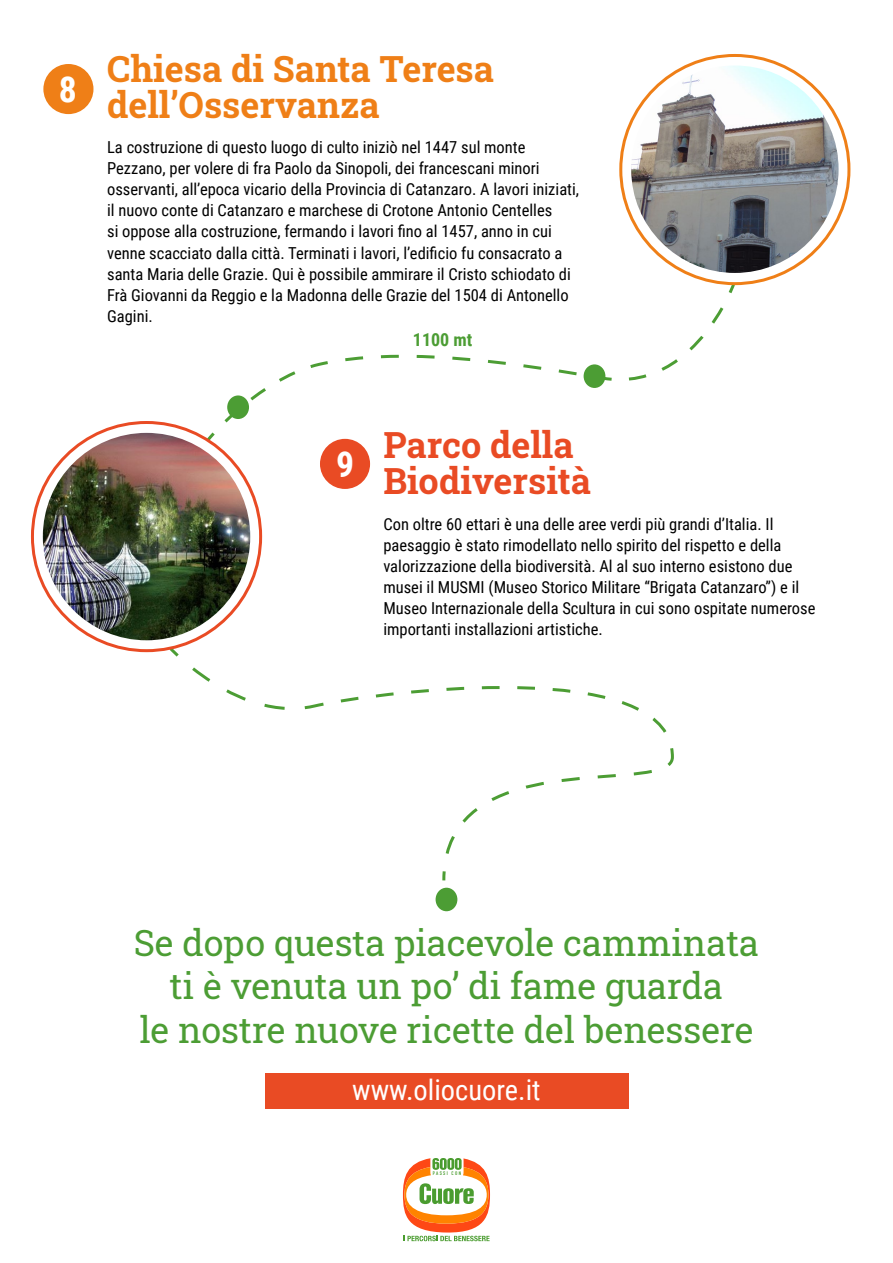
<style>
.page{position:relative;width:893px;height:1263px;background:#fff}
.page>*{position:absolute;margin:0;border:0;box-sizing:border-box;transform-origin:0 0}
.t1{font:36px/43.2px "Roboto Slab";color:#4c9d34;text-align:center}
.t2{font:700 36px/36px "Roboto Slab";color:#ef7f17}
.t3{font:700 36px/36px "Roboto Slab";color:#e94b24}
.t4{font:700 35.7px "Roboto Condensed";color:#fff}
.t5{font:28.5px "Roboto Condensed";color:#fff}
.t6{font:700 18px "Roboto Condensed";color:#4c9d34}
.t7{font:16.5px/21px "Roboto Condensed";color:#000}
.t8{font:5.1px "DIN Engschrift Std";letter-spacing:.25em;color:#4a9c2f;scale:1.04 1}
</style>
<div class="page">
<svg style="left:167px;top:645px;width:507px;height:236px"></svg>
<img style="left:43px;top:433px;width:207px;height:207px;border-radius:104px">
<div style="left:320px;top:439px;width:50px;height:50px;background:#e94b24;border-radius:50%"></div>
<svg style="left:204px;top:282px;width:532px;height:162px"></svg>
<img style="left:631px;top:65px;width:208px;height:208px;border-radius:104px">
<div style="left:43px;top:64px;width:50px;height:50px;background:#ef7f17;border-radius:50%"></div>
<div style="left:227px;top:395px;width:22px;height:24px;background:#4c9d34;border-radius:50%"></div>
<div style="left:584px;top:364px;width:21px;height:24px;background:#4c9d34;border-radius:50%"></div>
<div style="left:436px;top:888px;width:21px;height:23px;background:#4c9d34;border-radius:50%"></div>
<div style="left:264px;top:1073px;width:364px;height:35px;background:#e94b24"></div>
<svg style="left:403px;top:1158px;width:87px;height:83px"></svg>
<h2 class="t4" style="left:59px;top:64px;width:20px">8</h2>
<h1 class="t2" style="left:107px;top:50px;width:388px">Chiesa di Santa Teresa dell’Osservanza</h1>
<p class="t7" style="left:107px;top:136px;width:473px">La costruzione di questo luogo di culto iniziò nel 1447 sul monte Pezzano, per volere di fra Paolo da Sinopoli, dei francescani minori osservanti, all’epoca vicario della Provincia di Catanzaro. A lavori iniziati, il nuovo conte di Catanzaro e marchese di Crotone Antonio Centelles<br>si oppose alla costruzione, fermando i lavori fino al 1457, anno in cui venne scacciato dalla città. Terminati i lavori, l’edificio fu consacrato a santa Maria delle Grazie. Qui è possibile ammirare il Cristo schiodato di Frà Giovanni da Reggio e la Madonna delle Grazie del 1504 di Antonello Gagini.</p>
<p class="t6" style="left:413px;top:327px;width:61px">1100 mt</p>
<h2 class="t4" style="left:336px;top:439px;width:20px">9</h2>
<h1 class="t3" style="left:383px;top:426px;width:209px">Parco della<br>Biodiversità</h1>
<p class="t7" style="left:383px;top:513px;width:434px">Con oltre 60 ettari è una delle aree verdi più grandi d’Italia. Il paesaggio è stato rimodellato nello spirito del rispetto e della valorizzazione della biodiversità. Al al suo interno esistono due musei il MUSMI (Museo Storico Militare “Brigata Catanzaro”) e il Museo Internazionale della Scultura in cui sono ospitate numerose importanti installazioni artistiche.</p>
<h1 class="t1" style="left:134px;top:921px;width:627px">Se dopo questa piacevole camminata ti è venuta un po’ di fame guarda<br>le nostre nuove ricette del benessere</h1>
<h3 class="t5" style="left:352px;top:1070px;width:190px">www.oliocuore.it</h3>
<p class="t8" style="left:433px;top:1170px;width:29px">PASSI CON</p>
</div>
